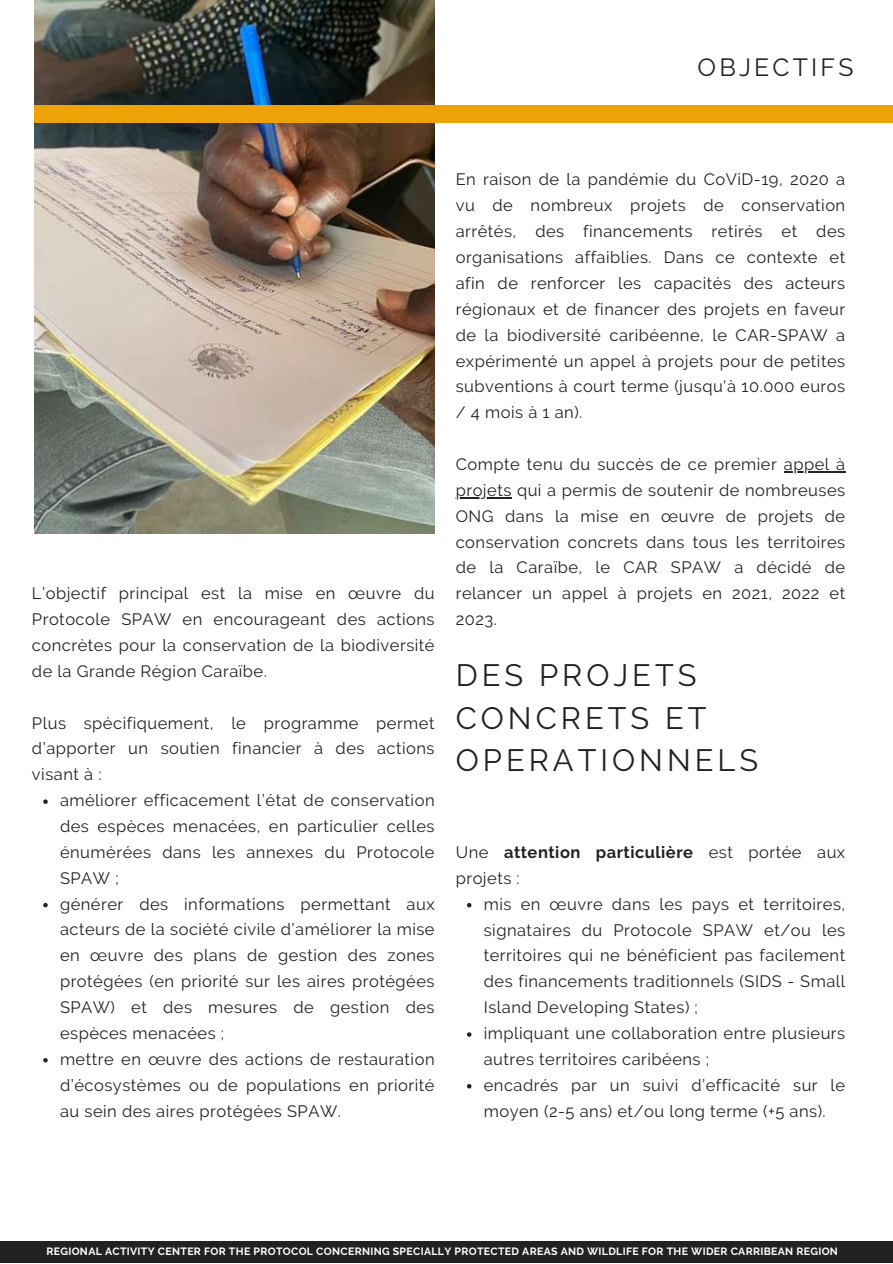
<style>
.page{position:relative;width:893px;height:1264px;background:#fff}
.page>*{position:absolute;margin:0;border:0;box-sizing:border-box;transform-origin:0 0}
.t1{font:30.75px/42.8px "Raleway";letter-spacing:.13em;color:#222}
.t2{font:24.75px "Raleway";letter-spacing:.13em;color:#222}
.t3{font:16.5px/25.8px "Raleway";letter-spacing:.03em;color:#222;text-align:justify}
.t4{font:700 10.5px "Raleway";letter-spacing:.03em;color:#fff}
.s1{font-weight:700}
</style>
<div class="page">
<img style="left:34px;top:0;width:401px;height:533px">
<svg style="left:43px;top:799px;width:5px;height:5px"></svg>
<svg style="left:43px;top:902px;width:5px;height:5px"></svg>
<svg style="left:43px;top:1058px;width:5px;height:4px"></svg>
<svg style="left:467px;top:903px;width:4px;height:4px"></svg>
<svg style="left:467px;top:1032px;width:4px;height:4px"></svg>
<svg style="left:467px;top:1084px;width:4px;height:4px"></svg>
<hr style="left:783px;top:471px;width:62px;height:1px;background:#222">
<hr style="left:455px;top:497px;width:57px;height:1px;background:#222">
<div style="left:0;top:1240px;width:892px;height:22px;background:#222"></div>
<div style="left:35px;top:105px;width:857px;height:17px;background:#eda308"></div>
<h2 class="t2" style="left:697px;top:53px;width:157px">OBJECTIFS</h2>
<p class="t3" style="left:32px;top:580px;width:404px">L’objectif principal est la mise en œuvre du Protocole SPAW en encourageant des actions concrètes pour la conservation de la biodiversité de la Grande Région Caraïbe.</p>
<p class="t3" style="left:32px;top:709px;width:404px">Plus spécifiquement, le programme permet d’apporter un soutien financier à des actions visant à :</p>
<p class="t3" style="left:60px;top:787px;width:376px;text-align:left">améliorer efficacement l’état de conservation des espèces menacées, en particulier celles énumérées dans les annexes du Protocole SPAW ;<br>générer des informations permettant aux acteurs de la société civile d’améliorer la mise en œuvre des plans de gestion des zones protégées (en priorité sur les aires protégées SPAW) et des mesures de gestion des espèces menacées ;<br>mettre en œuvre des actions de restauration d’écosystèmes ou de populations en priorité au sein des aires protégées SPAW.</p>
<p class="t3" style="left:455px;top:167px;width:391px">En raison de la pandémie du CoViD-19, 2020 a vu de nombreux projets de conservation arrêtés, des financements retirés et des organisations affaiblies. Dans ce contexte et afin de renforcer les capacités des acteurs régionaux et de financer des projets en faveur de la biodiversité caribéenne, le CAR-SPAW a expérimenté un appel à projets pour de petites subventions à court terme (jusqu'à 10.000 euros / 4 mois à 1 an).</p>
<p class="t3" style="left:455px;top:451px;width:391px">Compte tenu du succès de ce premier appel à projets qui a permis de soutenir de nombreuses ONG dans la mise en œuvre de projets de conservation concrets dans tous les territoires de la Caraïbe, le CAR SPAW a décidé de relancer un appel à projets en 2021, 2022 et 2023.</p>
<h1 class="t1" style="left:455px;top:653px;width:304px">DES PROJETS<br>CONCRETS ET<br>OPERATIONNELS</h1>
<p class="t3" style="left:455px;top:839px;width:391px">Une <span class="s1">attention particulière</span> est portée aux projets :</p>
<p class="t3" style="left:483px;top:891px;width:363px;text-align:left">mis en œuvre dans les pays et territoires, signataires du Protocole SPAW et/ou les territoires qui ne bénéficient pas facilement des financements traditionnels (SIDS - Small Island Developing States) ;<br>impliquant une collaboration entre plusieurs autres territoires caribéens ;<br>encadrés par un suivi d’efficacité sur le moyen (2-5 ans) et/ou long terme (+5 ans).</p>
<p class="t4" style="left:46px;top:1244px;width:793px">REGIONAL ACTIVITY CENTER FOR THE PROTOCOL CONCERNING SPECIALLY PROTECTED AREAS AND WILDLIFE FOR THE WIDER CARRIBEAN REGION</p>
</div>
